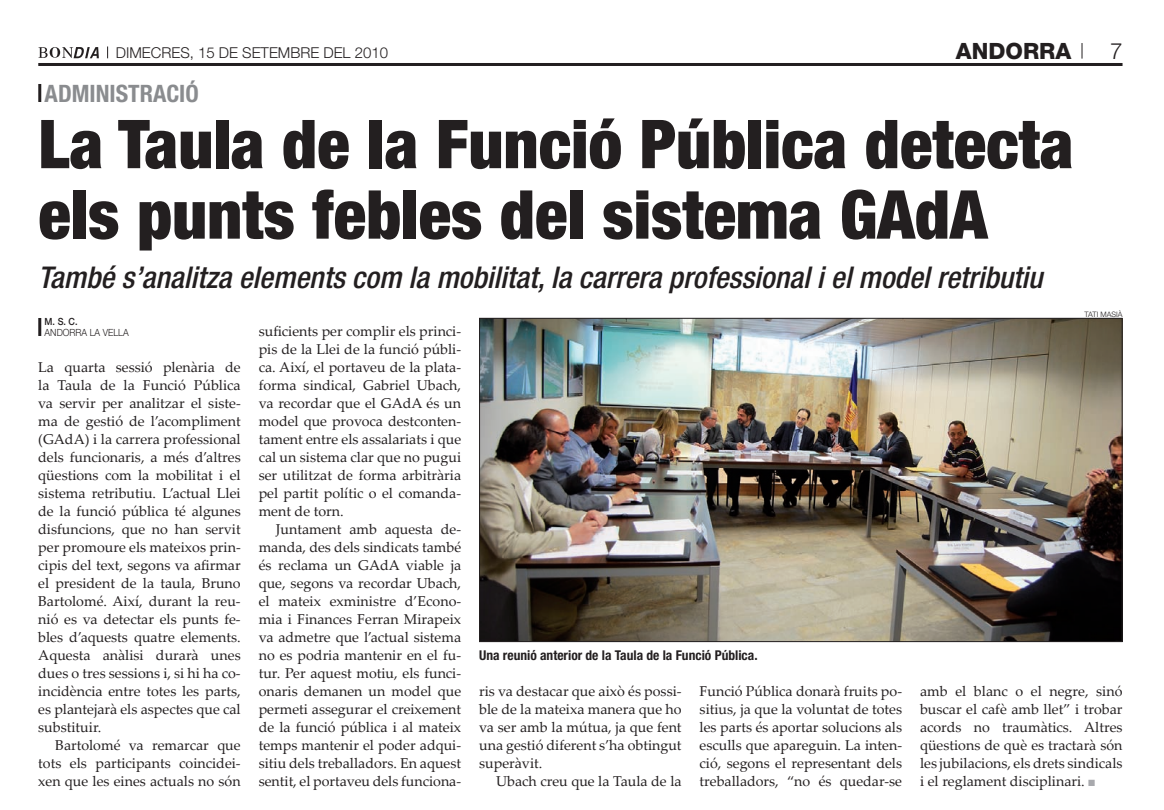
<style>
.page{position:relative;width:1164px;height:810px;background:#fff}
.page>*{position:absolute;margin:0;border:0;box-sizing:border-box;transform-origin:0 0}
.t1{font:900 condensed 67.5px/70.5px "Helvetica Neue LT Std";color:#231f20}
.t2{font:italic 500 condensed 30px "Helvetica Neue LT Std";color:#231f20}
.t3{font:700 condensed 24px "Helvetica Neue LT Std";color:#8a8c8f}
.t4{font:800 22.5px "Helvetica Neue LT Std";color:#231f20}
.t5{font:300 22.5px "Helvetica Neue LT Std";color:#231f20}
.t6{font:300 15px "Helvetica Neue LT Std";color:#231f20}
.t7{font:14.25px/18px "Palatino Linotype";color:#231f20;text-align:justify}
.t8{font:700 condensed 13.5px "Helvetica Neue LT Std";color:#231f20}
.t9{font:300 9.9px/10.5px "Helvetica Neue LT Std";color:#231f20;scale:.91 1}
.t10{font:300 7.5px "Helvetica Neue LT Std";color:#231f20}
.s1{font-weight:500}
</style>
<div class="page">
<hr style="left:38px;top:63px;width:1085px;height:3px;background:#231f20">
<svg style="left:38px;top:47px;width:61px;height:11px"></svg>
<svg style="left:1082px;top:43px;width:1px;height:16px"></svg>
<svg style="left:1088px;top:780px;width:7px;height:6px"></svg>
<hr style="left:38px;top:318px;width:3px;height:18px;background:#231f20">
<hr style="left:38px;top:84px;width:3px;height:18px;background:#231f20">
<img style="left:481px;top:320px;width:640px;height:320px">
<p class="t6" style="left:116px;top:43px;width:274px">DIMECRES, 15 DE SETEMBRE DEL 2010</p>
<p class="t4" style="left:956px;top:38px;width:117px">ANDORRA</p>
<p class="t5" style="left:1110px;top:37px;width:14px">7</p>
<p class="t3" style="left:45px;top:79px;width:156px">ADMINISTRaCIÓ</p>
<p class="t1" style="left:38px;top:108px;width:1037px">La Taula de la Funció Pública detecta els punts febles del sistema GAdA</p>
<p class="t2" style="left:38px;top:260px;width:1006px">També s’analitza elements com la mobilitat, la carrera professional i el model retributiu</p>
<p class="t9" style="left:45px;top:316px;width:94px"><span class="s1">M. S. C.<br></span>ANDORRA LA VELLA</p>
<p class="t7" style="left:38px;top:358px;width:204px">La quarta sessió plenària de</p>
<p class="t7" style="left:38px;top:376px;width:204px">la Taula de la Funció Pública</p>
<p class="t7" style="left:38px;top:394px;width:204px">va servir per analitzar el siste-</p>
<p class="t7" style="left:38px;top:412px;width:204px">ma de gestió de l’acompliment</p>
<p class="t7" style="left:38px;top:430px;width:204px">(GAdA) i la carrera professional</p>
<p class="t7" style="left:38px;top:448px;width:204px">dels funcionaris, a més d’altres</p>
<p class="t7" style="left:38px;top:466px;width:204px">qüestions com la mobilitat i el</p>
<p class="t7" style="left:38px;top:484px;width:204px">sistema retributiu. L’actual Llei</p>
<p class="t7" style="left:38px;top:502px;width:204px">de la funció pública té algunes</p>
<p class="t7" style="left:38px;top:520px;width:204px">disfuncions, que no han servit</p>
<p class="t7" style="left:38px;top:538px;width:204px">per promoure els mateixos prin-</p>
<p class="t7" style="left:38px;top:556px;width:204px">cipis del text, segons va afirmar</p>
<p class="t7" style="left:38px;top:574px;width:204px">el president de la taula, Bruno</p>
<p class="t7" style="left:38px;top:592px;width:204px">Bartolomé. Així, durant la reu-</p>
<p class="t7" style="left:38px;top:610px;width:204px">nió es va detectar els punts fe-</p>
<p class="t7" style="left:38px;top:628px;width:204px">bles d’aquests quatre elements.</p>
<p class="t7" style="left:38px;top:646px;width:204px">Aquesta anàlisi durarà unes</p>
<p class="t7" style="left:38px;top:664px;width:204px">dues o tres sessions i, si hi ha co-</p>
<p class="t7" style="left:38px;top:682px;width:204px">incidència entre totes les parts,</p>
<p class="t7" style="left:38px;top:700px;width:204px">es plantejarà els aspectes que cal</p>
<p class="t7" style="left:38px;top:718px;width:65px">substituir.</p>
<p class="t7" style="left:55px;top:736px;width:187px">Bartolomé va remarcar que</p>
<p class="t7" style="left:38px;top:754px;width:204px">tots els participants coincidei-</p>
<p class="t7" style="left:38px;top:772px;width:204px">xen que les eines actuals no són</p>
<p class="t7" style="left:259px;top:322px;width:204px">suficients per complir els princi-</p>
<p class="t7" style="left:259px;top:340px;width:204px">pis de la Llei de la funció públi-</p>
<p class="t7" style="left:259px;top:358px;width:204px">ca. Així, el portaveu de la plata-</p>
<p class="t7" style="left:259px;top:376px;width:204px">forma sindical, Gabriel Ubach,</p>
<p class="t7" style="left:259px;top:394px;width:204px">va recordar que el GAdA és un</p>
<p class="t7" style="left:259px;top:412px;width:204px">model que provoca destconten-</p>
<p class="t7" style="left:259px;top:430px;width:204px">tament entre els assalariats i que</p>
<p class="t7" style="left:259px;top:448px;width:204px">cal un sistema clar que no pugui</p>
<p class="t7" style="left:259px;top:466px;width:204px">ser utilitzat de forma arbitrària</p>
<p class="t7" style="left:259px;top:484px;width:204px">pel partit polític o el comanda-</p>
<p class="t7" style="left:259px;top:502px;width:86px">ment de torn.</p>
<p class="t7" style="left:276px;top:520px;width:187px">Juntament amb aquesta de-</p>
<p class="t7" style="left:259px;top:538px;width:204px">manda, des dels sindicats també</p>
<p class="t7" style="left:259px;top:556px;width:204px">és reclama un GAdA viable ja</p>
<p class="t7" style="left:259px;top:574px;width:204px">que, segons va recordar Ubach,</p>
<p class="t7" style="left:259px;top:592px;width:204px">el mateix exministre d’Econo-</p>
<p class="t7" style="left:259px;top:609px;width:204px">mia i Finances Ferran Mirapeix</p>
<p class="t7" style="left:259px;top:627px;width:204px">va admetre que l’actual sistema</p>
<p class="t7" style="left:259px;top:645px;width:204px">no es podria mantenir en el fu-</p>
<p class="t7" style="left:259px;top:663px;width:204px">tur. Per aquest motiu, els funci-</p>
<p class="t7" style="left:259px;top:681px;width:204px">onaris demanen un model que</p>
<p class="t7" style="left:259px;top:699px;width:204px">permeti assegurar el creixement</p>
<p class="t7" style="left:259px;top:717px;width:204px">de la funció pública i al mateix</p>
<p class="t7" style="left:259px;top:735px;width:204px">temps mantenir el poder adqui-</p>
<p class="t7" style="left:259px;top:753px;width:204px">sitiu dels treballadors. En aquest</p>
<p class="t7" style="left:259px;top:771px;width:204px">sentit, el portaveu dels funciona-</p>
<p class="t8" style="left:479px;top:647px;width:280px">Una reunió anterior de la Taula de la Funció Pública.</p>
<p class="t10" style="left:1085px;top:309px;width:39px">TATI MASIÀ</p>
<p class="t7" style="left:479px;top:681px;width:204px">ris va destacar que això és possi-</p>
<p class="t7" style="left:479px;top:699px;width:204px">ble de la mateixa manera que ho</p>
<p class="t7" style="left:479px;top:717px;width:204px">va ser amb la mútua, ja que fent</p>
<p class="t7" style="left:479px;top:735px;width:204px">una gestió diferent s’ha obtingut</p>
<p class="t7" style="left:479px;top:753px;width:65px">superàvit.</p>
<p class="t7" style="left:496px;top:771px;width:187px">Ubach creu que la Taula de la</p>
<p class="t7" style="left:700px;top:681px;width:204px">Funció Pública donarà fruits po&shy;sitius, ja que la voluntat de totes les parts és aportar solucions als esculls que apareguin. La inten&shy;ció, segons el representant dels treballadors, “no és quedar-se</p>
<p class="t7" style="left:920px;top:681px;width:204px">amb el blanc o el negre, sinó buscar el cafè amb llet” i trobar acords no traumàtics. Altres qüestions de què es tractarà són les jubilacions, els drets sindicals i el reglament disciplinari.</p>
</div>
